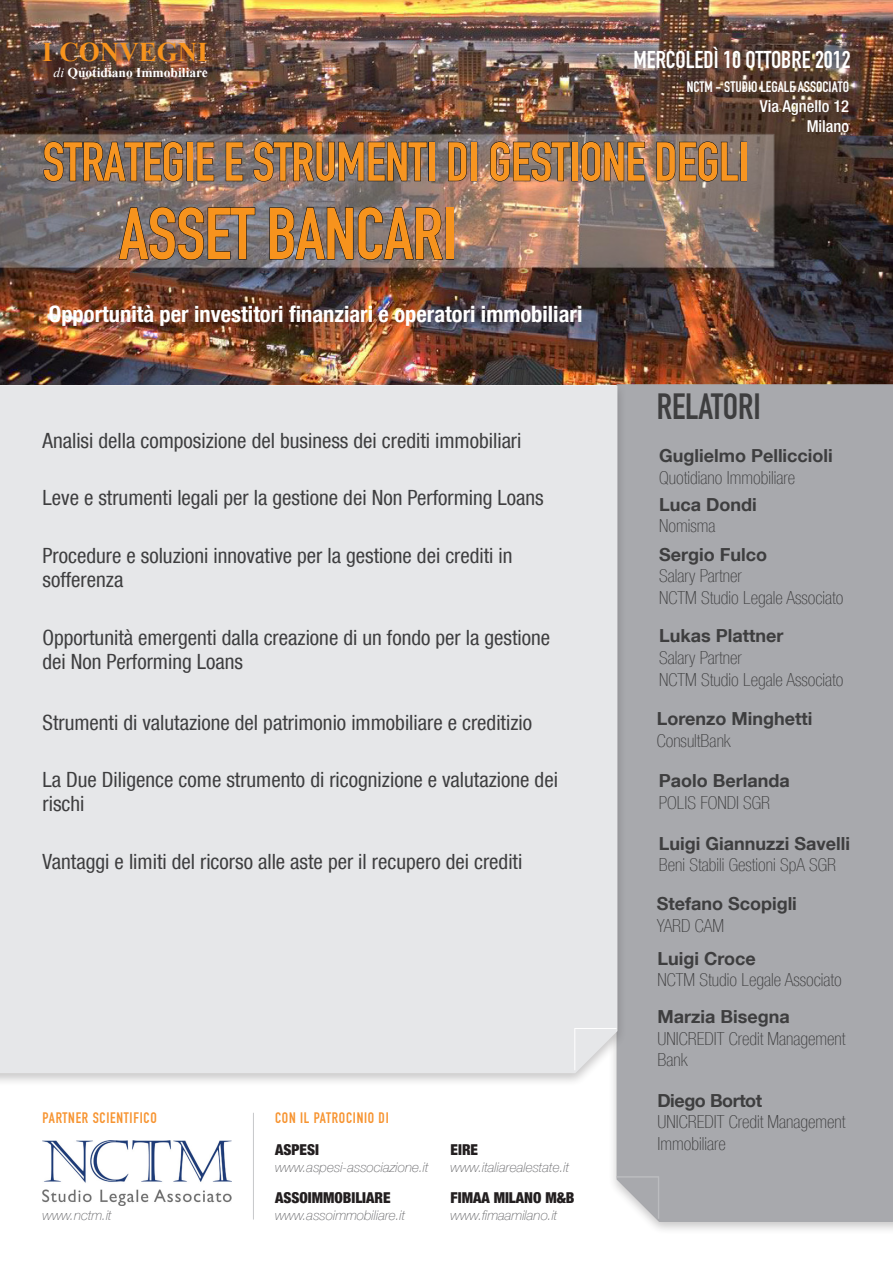
<style>
.page{position:relative;width:893px;height:1263px;background:#fff}
.page>*{position:absolute;margin:0;border:0;box-sizing:border-box;transform-origin:0 0}
.t1{font:72px "Bern Sans CT";letter-spacing:-.01em;color:#f7931d}
.t2{font:54px "Bern Sans CT";letter-spacing:-.01em;color:#f79521}
.t3{font:36px "Bern Sans CT";color:#3e3e3f}
.t4{font:700 27px "Times New Roman";color:#f7931d}
.t5{font:24px "Bern Sans CT";color:#fff}
.t6{font:700 condensed 22.5px "Helvetica Neue LT Com";color:#fff}
.t7{font:condensed 21px/24px "Helvetica Neue LT Com";color:#3e3e3f}
.t8{font:100 condensed 18px/21.6px "Helvetica Neue LT Com";color:#3e3e3f}
.t9{font:700 18px/21.6px "Helvetica Neue LT Com";color:#3e3e3f}
.t10{font:700 18px "Helvetica Neue LT Com";letter-spacing:-.025em;color:#3e3e3f}
.t11{font:500 condensed 16.5px/19.8px "Helvetica Neue LT Com";color:#fff;text-align:right}
.t12{font:900 condensed 15px "Helvetica Neue LT Com";color:#231f20}
.t13{font:15px "Bern Sans CT";letter-spacing:.05em;color:#f79431}
.t14{font:15px "Bern Sans CT";color:#fff}
.t15{font:italic 100 13.5px "Helvetica Neue LT Com";color:#636366}
.t16{font:700 13.5px "Times New Roman";color:#fff}
.s1{font-weight:400;font-style:italic}
.s2{font-weight:700;font-stretch:normal}
.s3{font-weight:100;font-stretch:condensed}
</style>
<div class="page">
<img style="left:0;top:0;width:893px;height:380px">
<div style="left:0;top:136px;width:793px;height:151px;background:#231f20;opacity:.75"></div>
<img style="left:0;top:134px;width:774px;height:134px">
<div style="left:607px;top:379px;width:286px;height:856px;background:#231f20;opacity:.25"></div>
<div style="left:617px;top:384px;width:276px;height:838px;background:#a8a9ad"></div>
<div style="left:0;top:380px;width:626px;height:706px;background:#231f20;opacity:.25"></div>
<div style="left:0;top:386px;width:617px;height:687px;background:#e6e7e9"></div>
<hr style="left:253px;top:1113px;width:1px;height:106px;background:#c7c8ca">
<img style="left:43px;top:1140px;width:189px;height:66px">
<svg style="left:574px;top:1028px;width:43px;height:43px"></svg>
<div style="left:48px;top:306px;width:535px;height:24px;background:#231f20;opacity:.1"></div>
<svg style="left:616px;top:1176px;width:43px;height:43px"></svg>
<svg style="left:43px;top:141px;width:140px;height:41px;background:#665f5f"></svg>
<div style="left:187px;top:142px;width:6px;height:39px;border:1px solid #120d0b"></div>
<svg style="left:197px;top:142px;width:17px;height:39px"></svg>
<svg style="left:226px;top:142px;width:17px;height:39px"></svg>
<svg style="left:253px;top:141px;width:174px;height:41px;background:#6d625f"></svg>
<div style="left:428px;top:142px;width:7px;height:39px;border:1px solid #120d0b"></div>
<svg style="left:448px;top:142px;width:19px;height:39px"></svg>
<div style="left:471px;top:142px;width:6px;height:39px;border:1px solid #120d0b"></div>
<svg style="left:490px;top:141px;width:80px;height:41px;background:#7c6a62"></svg>
<div style="left:572px;top:142px;width:6px;height:39px;border:1px solid #120d0b"></div>
<svg style="left:581px;top:141px;width:64px;height:41px;background:#776964"></svg>
<svg style="left:656px;top:141px;width:82px;height:41px;background:#766861"></svg>
<div style="left:741px;top:142px;width:6px;height:39px;border:1px solid #120d0b"></div>
<svg style="left:118px;top:207px;width:137px;height:53px;background:#726766"></svg>
<svg style="left:269px;top:207px;width:174px;height:53px;background:#736967"></svg>
<div style="left:446px;top:207px;width:8px;height:52px;border:1px solid #0c0806"></div>
<p class="t4" style="left:42px;top:33px;width:167px">I CONVEGNI</p>
<p class="t16" style="left:54px;top:63px;width:156px"><span class="s1">di</span> Quotidiano Immobiliare</p>
<p class="t5" style="left:634px;top:46px;width:219px">MERCOLEDÌ 10 OTTOBRE 2012</p>
<p class="t14" style="left:687px;top:78px;width:164px">NCTM - STUDIO LEGALE ASSOCIATO</p>
<p class="t11" style="left:760px;top:96px;width:91px">Via Agnello 12<br>Milano</p>
<p class="t2" style="left:43px;top:130px;width:708px">STRATEGIE E STRUMENTI DI GESTIONE DEGLI</p>
<p class="t1" style="left:119px;top:192px;width:340px">ASSET BANCARI</p>
<p class="t6" style="left:49px;top:301px;width:535px">Opportunità per investitori finanziari e operatori immobiliari</p>
<p class="t7" style="left:43px;top:428px;width:480px">Analisi della composizione del business dei crediti immobiliari</p>
<p class="t7" style="left:43px;top:486px;width:503px">Leve e strumenti legali per la gestione dei Non Performing Loans</p>
<p class="t7" style="left:43px;top:543px;width:472px">Procedure e soluzioni innovative per la gestione dei crediti in sofferenza</p>
<p class="t7" style="left:43px;top:625px;width:509px">Opportunità emergenti dalla creazione di un fondo per la gestione</p>
<p class="t7" style="left:43px;top:649px;width:202px">dei Non Performing Loans</p>
<p class="t7" style="left:43px;top:710px;width:491px">Strumenti di valutazione del patrimonio immobiliare e creditizio</p>
<p class="t7" style="left:43px;top:768px;width:517px">La Due Diligence come strumento di ricognizione e valutazione dei rischi</p>
<p class="t7" style="left:43px;top:849px;width:481px">Vantaggi e limiti del ricorso alle aste per il recupero dei crediti</p>
<p class="t13" style="left:43px;top:1109px;width:116px">PARTNER SCIENTIFICO</p>
<p class="t15" style="left:43px;top:1207px;width:71px">www.nctm.it</p>
<p class="t13" style="left:275px;top:1109px;width:115px">CON IL PATROCINIO DI</p>
<p class="t12" style="left:275px;top:1141px;width:45px">ASPESI</p>
<p class="t15" style="left:275px;top:1159px;width:155px">www.aspesi-associazione.it</p>
<p class="t12" style="left:275px;top:1189px;width:117px">ASSOIMMOBILIARE</p>
<p class="t15" style="left:275px;top:1207px;width:132px">www.assoimmobiliare.it</p>
<p class="t12" style="left:451px;top:1141px;width:29px">EIRE</p>
<p class="t15" style="left:451px;top:1159px;width:120px">www.italiarealestate.it</p>
<p class="t12" style="left:451px;top:1189px;width:125px">FIMAA MILANO M&amp;B</p>
<p class="t15" style="left:451px;top:1207px;width:108px">www.fimaamilano.it</p>
<p class="t3" style="left:657px;top:385px;width:106px">RELATORI</p>
<p class="t9" style="left:659px;top:445px;width:175px">Guglielmo Pelliccioli</p>
<p class="t8" style="left:659px;top:467px;width:137px">Quotidiano Immobiliare</p>
<p class="t9" style="left:659px;top:493px;width:99px">Luca Dondi</p>
<p class="t8" style="left:659px;top:515px;width:58px">Nomisma</p>
<p class="t8" style="left:659px;top:544px;width:109px"><span class="s2">Sergio Fulco<br></span>Salary Partner</p>
<p class="t8" style="left:659px;top:587px;width:186px">NCTM Studio Legale Associato</p>
<p class="t9" style="left:659px;top:625px;width:126px">Lukas Plattner</p>
<p class="t8" style="left:659px;top:647px;width:84px">Salary Partner</p>
<p class="t8" style="left:659px;top:668px;width:186px">NCTM Studio Legale Associato</p>
<p class="t9" style="left:657px;top:707px;width:157px">Lorenzo Minghetti<br><span class="s3">ConsultBank</span></p>
<p class="t9" style="left:659px;top:770px;width:132px">Paolo Berlanda</p>
<p class="t8" style="left:659px;top:792px;width:113px">POLIS FONDI SGR</p>
<p class="t9" style="left:659px;top:832px;width:193px">Luigi Giannuzzi Savelli</p>
<p class="t8" style="left:659px;top:854px;width:179px">Beni Stabili Gestioni SpA SGR</p>
<p class="t9" style="left:657px;top:892px;width:142px">Stefano Scopigli</p>
<p class="t8" style="left:657px;top:914px;width:69px">YARD CAM</p>
<p class="t9" style="left:657px;top:947px;width:100px">Luigi Croce</p>
<p class="t8" style="left:657px;top:969px;width:186px">NCTM Studio Legale Associato</p>
<p class="t9" style="left:657px;top:1005px;width:134px">Marzia Bisegna</p>
<p class="t8" style="left:657px;top:1027px;width:190px">UNICREDIT Credit Management</p>
<p class="t8" style="left:657px;top:1049px;width:32px">Bank</p>
<p class="t10" style="left:657px;top:1089px;width:106px">Diego Bortot</p>
<p class="t8" style="left:657px;top:1111px;width:190px">UNICREDIT Credit Management<br>Immobiliare</p>
</div>
